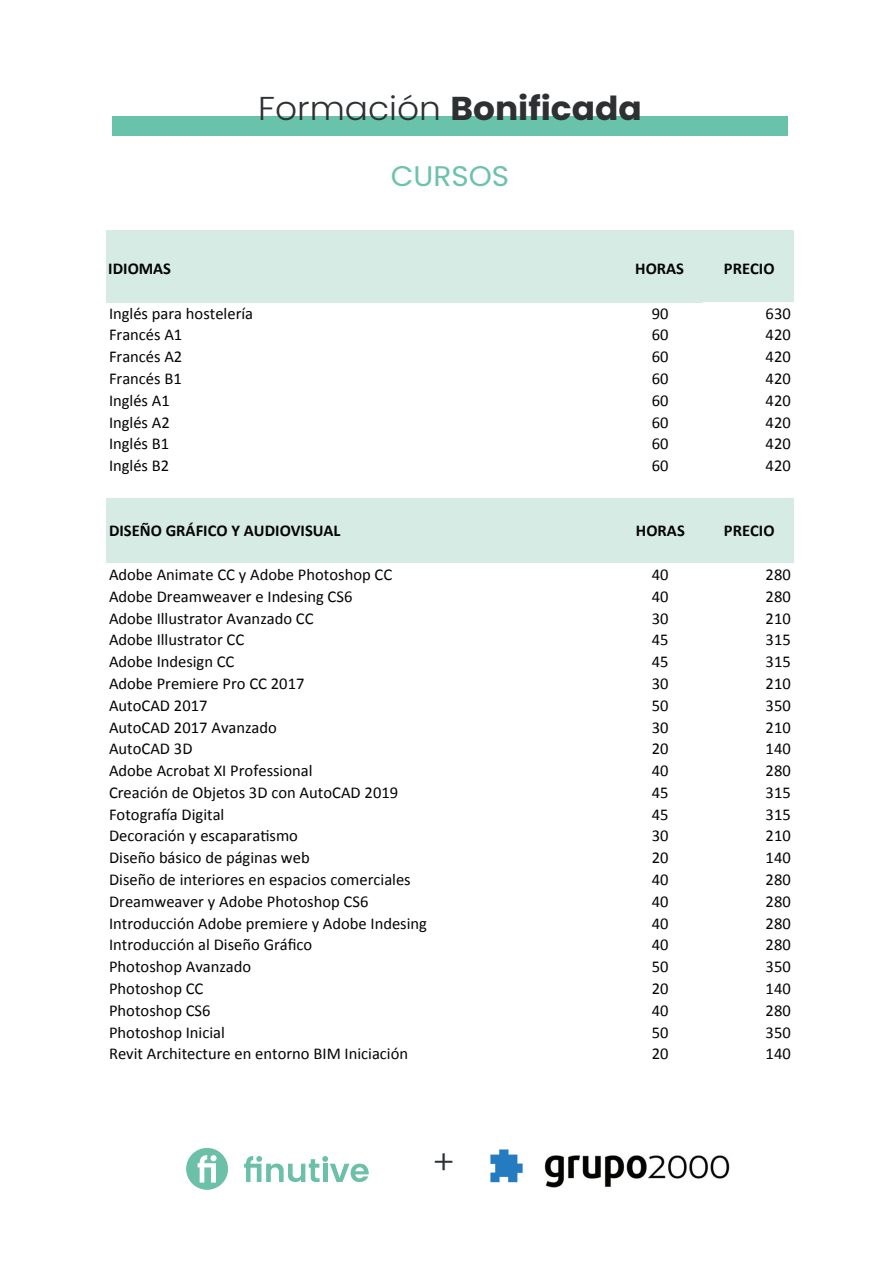
<style>
.page{position:relative;width:893px;height:1263px;background:#fff}
.page>*{position:absolute;margin:0;border:0;box-sizing:border-box;transform-origin:0 0}
.t1{font:700 33px "Poppins";color:#2d3133;scale:1.04 1}
.t2{font:300 33px "Poppins";color:#2d3133;scale:1.04 1}
.t3{font:28.35px "Poppins";color:#6cc2ab;scale:1.04 1}
.t4{font:16.5px "Calibri";color:#040503}
.t5{font:700 16.5px "Calibri";color:#040503}
.s1{font-weight:300}
</style>
<div class="page">
<div style="left:106px;top:230px;width:687px;height:72px;background:#d5ebe3"></div>
<div style="left:106px;top:498px;width:687px;height:66px;background:#d5ebe3"></div>
<svg style="left:186px;top:1148px;width:42px;height:42px"></svg>
<svg style="left:244px;top:1156px;width:125px;height:26px"></svg>
<div style="left:113px;top:116px;width:675px;height:20px;background:#69c2aa"></div>
<img style="left:490px;top:1149px;width:240px;height:39px">
<h1 class="t1" style="left:258px;top:89px;width:370px"><span class="s1">Formación</span> Bonificada</h1>
<h2 class="t3" style="left:391px;top:159px;width:115px">CURSOS</h2>
<p class="t5" style="left:108px;top:257px;width:64px">IDIOMAS</p>
<p class="t5" style="left:635px;top:257px;width:50px">HORAS</p>
<p class="t5" style="left:724px;top:257px;width:52px">PRECIO</p>
<p class="t4" style="left:109px;top:302px;width:146px">Inglés para hostelería</p>
<p class="t4" style="left:652px;top:302px;width:18px">90</p>
<p class="t4" style="left:766px;top:302px;width:27px">630</p>
<p class="t4" style="left:109px;top:323px;width:75px">Francés A1</p>
<p class="t4" style="left:652px;top:323px;width:18px">60</p>
<p class="t4" style="left:766px;top:323px;width:27px">420</p>
<p class="t4" style="left:109px;top:345px;width:75px">Francés A2</p>
<p class="t4" style="left:652px;top:345px;width:18px">60</p>
<p class="t4" style="left:766px;top:345px;width:27px">420</p>
<p class="t4" style="left:109px;top:367px;width:74px">Francés B1</p>
<p class="t4" style="left:652px;top:367px;width:18px">60</p>
<p class="t4" style="left:766px;top:367px;width:27px">420</p>
<p class="t4" style="left:109px;top:389px;width:62px">Inglés A1</p>
<p class="t4" style="left:652px;top:389px;width:18px">60</p>
<p class="t4" style="left:766px;top:389px;width:27px">420</p>
<p class="t4" style="left:109px;top:411px;width:62px">Inglés A2</p>
<p class="t4" style="left:652px;top:411px;width:18px">60</p>
<p class="t4" style="left:766px;top:411px;width:27px">420</p>
<p class="t4" style="left:109px;top:432px;width:62px">Inglés B1</p>
<p class="t4" style="left:652px;top:432px;width:18px">60</p>
<p class="t4" style="left:766px;top:432px;width:27px">420</p>
<p class="t4" style="left:109px;top:454px;width:62px">Inglés B2</p>
<p class="t4" style="left:652px;top:454px;width:18px">60</p>
<p class="t4" style="left:766px;top:454px;width:27px">420</p>
<p class="t5" style="left:109px;top:519px;width:233px">DISEÑO GRÁFICO Y AUDIOVISUAL</p>
<p class="t5" style="left:636px;top:519px;width:50px">HORAS</p>
<p class="t5" style="left:724px;top:519px;width:52px">PRECIO</p>
<p class="t4" style="left:109px;top:563px;width:285px">Adobe Animate CC y Adobe Photoshop CC</p>
<p class="t4" style="left:652px;top:563px;width:18px">40</p>
<p class="t4" style="left:766px;top:563px;width:27px">280</p>
<p class="t4" style="left:109px;top:585px;width:245px">Adobe Dreamweaver e Indesing CS6</p>
<p class="t4" style="left:652px;top:585px;width:18px">40</p>
<p class="t4" style="left:766px;top:585px;width:27px">280</p>
<p class="t4" style="left:109px;top:607px;width:206px">Adobe Illustrator Avanzado CC</p>
<p class="t4" style="left:652px;top:607px;width:18px">30</p>
<p class="t4" style="left:766px;top:607px;width:27px">210</p>
<p class="t4" style="left:109px;top:628px;width:137px">Adobe Illustrator CC</p>
<p class="t4" style="left:652px;top:628px;width:18px">45</p>
<p class="t4" style="left:766px;top:628px;width:27px">315</p>
<p class="t4" style="left:109px;top:650px;width:127px">Adobe Indesign CC</p>
<p class="t4" style="left:652px;top:650px;width:18px">45</p>
<p class="t4" style="left:766px;top:650px;width:27px">315</p>
<p class="t4" style="left:109px;top:672px;width:197px">Adobe Premiere Pro CC 2017</p>
<p class="t4" style="left:652px;top:672px;width:18px">30</p>
<p class="t4" style="left:766px;top:672px;width:27px">210</p>
<p class="t4" style="left:109px;top:694px;width:100px">AutoCAD 2017</p>
<p class="t4" style="left:652px;top:694px;width:18px">50</p>
<p class="t4" style="left:766px;top:694px;width:27px">350</p>
<p class="t4" style="left:109px;top:716px;width:169px">AutoCAD 2017 Avanzado</p>
<p class="t4" style="left:652px;top:716px;width:18px">30</p>
<p class="t4" style="left:766px;top:716px;width:27px">210</p>
<p class="t4" style="left:109px;top:737px;width:85px">AutoCAD 3D</p>
<p class="t4" style="left:652px;top:737px;width:18px">20</p>
<p class="t4" style="left:766px;top:737px;width:27px">140</p>
<p class="t4" style="left:109px;top:759px;width:205px">Adobe Acrobat XI Professional</p>
<p class="t4" style="left:652px;top:759px;width:18px">40</p>
<p class="t4" style="left:766px;top:759px;width:27px">280</p>
<p class="t4" style="left:109px;top:781px;width:291px">Creación de Objetos 3D con AutoCAD 2019</p>
<p class="t4" style="left:652px;top:781px;width:18px">45</p>
<p class="t4" style="left:766px;top:781px;width:27px">315</p>
<p class="t4" style="left:109px;top:803px;width:117px">Fotografía Digital</p>
<p class="t4" style="left:652px;top:803px;width:18px">45</p>
<p class="t4" style="left:766px;top:803px;width:27px">315</p>
<p class="t4" style="left:109px;top:824px;width:191px">Decoración y escaparatismo</p>
<p class="t4" style="left:652px;top:824px;width:18px">30</p>
<p class="t4" style="left:766px;top:824px;width:27px">210</p>
<p class="t4" style="left:109px;top:846px;width:202px">Diseño básico de páginas web</p>
<p class="t4" style="left:652px;top:846px;width:18px">20</p>
<p class="t4" style="left:766px;top:846px;width:27px">140</p>
<p class="t4" style="left:109px;top:868px;width:303px">Diseño de interiores en espacios comerciales</p>
<p class="t4" style="left:652px;top:868px;width:18px">40</p>
<p class="t4" style="left:766px;top:868px;width:27px">280</p>
<p class="t4" style="left:109px;top:890px;width:261px">Dreamweaver y Adobe Photoshop CS6</p>
<p class="t4" style="left:652px;top:890px;width:18px">40</p>
<p class="t4" style="left:766px;top:890px;width:27px">280</p>
<p class="t4" style="left:109px;top:912px;width:320px">Introducción Adobe premiere y Adobe Indesing</p>
<p class="t4" style="left:652px;top:912px;width:18px">40</p>
<p class="t4" style="left:766px;top:912px;width:27px">280</p>
<p class="t4" style="left:109px;top:933px;width:205px">Introducción al Diseño Gráfico</p>
<p class="t4" style="left:652px;top:933px;width:18px">40</p>
<p class="t4" style="left:766px;top:933px;width:27px">280</p>
<p class="t4" style="left:109px;top:955px;width:144px">Photoshop Avanzado</p>
<p class="t4" style="left:652px;top:955px;width:18px">50</p>
<p class="t4" style="left:766px;top:955px;width:27px">350</p>
<p class="t4" style="left:109px;top:977px;width:96px">Photoshop CC</p>
<p class="t4" style="left:652px;top:977px;width:18px">20</p>
<p class="t4" style="left:766px;top:977px;width:27px">140</p>
<p class="t4" style="left:109px;top:999px;width:103px">Photoshop CS6</p>
<p class="t4" style="left:652px;top:999px;width:18px">40</p>
<p class="t4" style="left:766px;top:999px;width:27px">280</p>
<p class="t4" style="left:109px;top:1021px;width:117px">Photoshop Inicial</p>
<p class="t4" style="left:652px;top:1021px;width:18px">50</p>
<p class="t4" style="left:766px;top:1021px;width:27px">350</p>
<p class="t4" style="left:109px;top:1042px;width:301px">Revit Architecture en entorno BIM Iniciación</p>
<p class="t4" style="left:652px;top:1042px;width:18px">20</p>
<p class="t4" style="left:766px;top:1042px;width:27px">140</p>
<h1 class="t2" style="left:432px;top:1143px;width:23px">+</h1>
</div>
